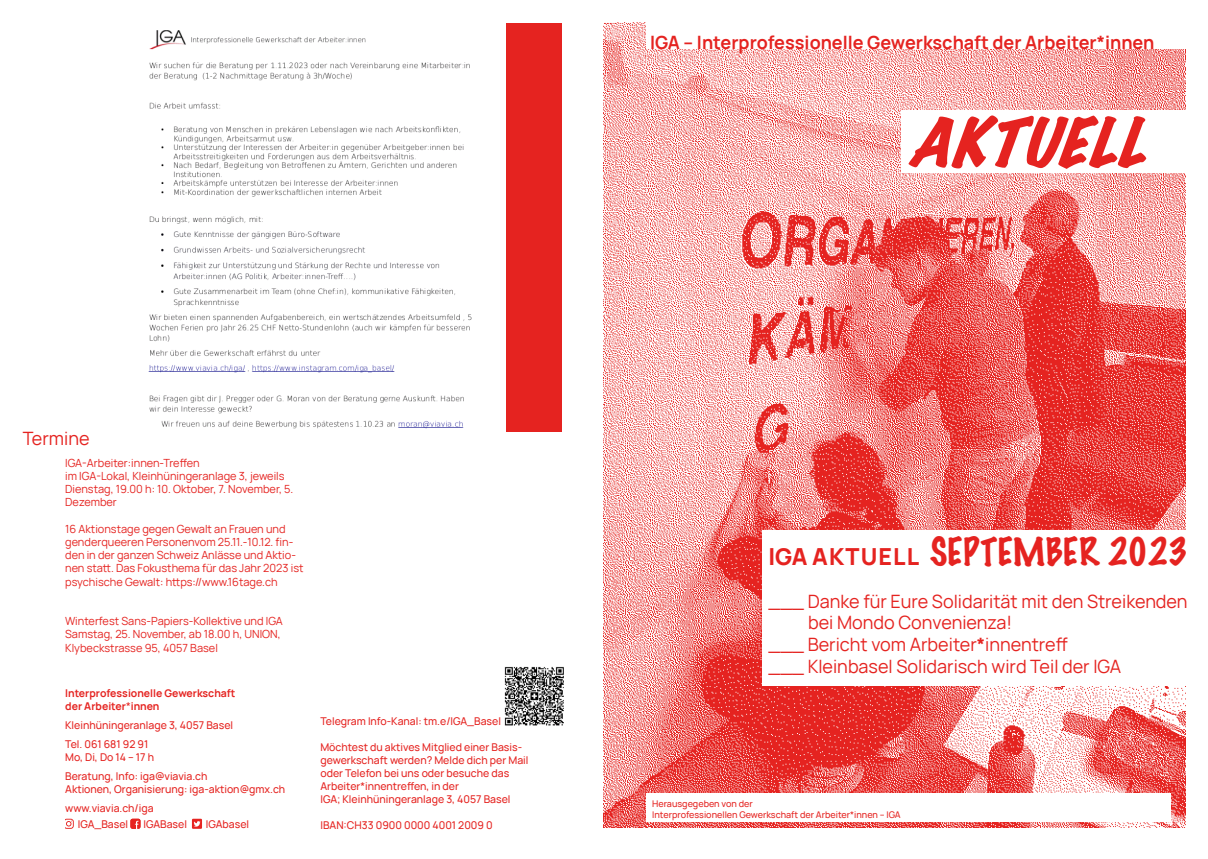
<style>
.page{position:relative;width:1208px;height:859px;background:#fff}
.page>*{position:absolute;margin:0;border:0;box-sizing:border-box;transform-origin:0 0}
.t1{font:italic expanded 60px "Marker Felt";color:#e52320}
.t2{font:100 35px "Marker Felt";color:#e52320}
.t3{font:18px "Manrope";color:#e52320}
.t4{font:700 18px "Manrope";color:#e52320}
.t5{font:11px/13.2px "Manrope";color:#e52320}
.t6{font:500 10.5px/13px "Manrope";color:#e52320}
.t7{font:700 10.5px/13px "Manrope";color:#e52320}
.t8{font:500 9px/10.8px "Manrope";color:#e52320}
.s1{font-weight:500}
.s2{font-family:"Manrope";font-weight:800;font-size:23px}
.s3{font-weight:700}
</style>
<div class="page">
<img style="left:604px;top:23px;width:581px;height:805px">
<div style="left:506px;top:23px;width:55px;height:409px;background:#e52320"></div>
<div style="left:902px;top:111px;width:303px;height:62px;background:#fff"></div>
<div style="left:763px;top:530px;width:445px;height:156px;background:#fff"></div>
<div style="left:646px;top:794px;width:525px;height:28px;background:#fff"></div>
<div style="left:646px;top:0;width:550px;height:49px;background:#fff"></div>
<svg style="left:65px;top:819px;width:9px;height:10px"></svg>
<svg style="left:130px;top:819px;width:10px;height:10px"></svg>
<svg style="left:192px;top:819px;width:10px;height:10px"></svg>
<img style="left:148px;top:30px;width:324px;height:399px">
<img style="left:505px;top:666px;width:59px;height:59px">
<h3 class="t3" style="left:23px;top:425px;width:68px">Termine</h3>
<p class="t5" style="left:65px;top:455px;width:230px">IGA-Arbeiter:innen-Treffen<br>im IGA-Lokal, Kleinhüningeranlage 3, jeweils Dienstag, 19.00 h: 10. Oktober, 7. November, 5.<br>Dezember</p>
<p class="t5" style="left:65px;top:521px;width:240px">16 Aktionstage gegen Gewalt an Frauen und genderqueeren Personenvom 25.11.-10.12. fin&shy;den in der ganzen Schweiz Anlässe und Aktio&shy;nen statt. Das Fokusthema für das Jahr 2023 ist psychische Gewalt: https://www.16tage.ch</p>
<p class="t5" style="left:65px;top:614px;width:219px">Winterfest Sans-Papiers-Kollektive und IGA<br>Samstag, 25. November, ab 18.00 h, UNION,<br>Klybeckstrasse 95, 4057 Basel</p>
<p class="t7" style="left:65px;top:686px;width:172px">Interprofessionelle Gewerkschaft der Arbeiter<span class="s1">*</span>innen</p>
<p class="t6" style="left:65px;top:715px;width:169px;line-height:19px">Kleinhüningeranlage 3, 4057 Basel<br>Tel. 061 681 92 91</p>
<p class="t6" style="left:65px;top:747px;width:144px;line-height:19px">Mo, Di, Do 14 – 17 h<br>Beratung, Info: iga@viavia.ch</p>
<p class="t6" style="left:65px;top:779px;width:222px;line-height:19px">Aktionen, Organisierung: iga-aktion@gmx.ch www.viavia.ch/iga</p>
<p class="t6" style="left:78px;top:817px;width:52px">IGA_Basel</p>
<p class="t6" style="left:143px;top:817px;width:45px">IGABasel</p>
<p class="t6" style="left:206px;top:817px;width:45px">IGAbasel</p>
<p class="t6" style="left:320px;top:713px;width:182px">Telegram Info-Kanal: tm.e/IGA_Basel</p>
<p class="t6" style="left:320px;top:739px;width:209px">Möchtest du aktives Mitglied einer Basis&shy;gewerkschaft werden? Melde dich per Mail oder Telefon bei uns oder besuche das Arbeiter*innentreffen, in der<br>IGA; Kleinhüningeranlage 3, 4057 Basel</p>
<p class="t6" style="left:320px;top:817px;width:174px">IBAN:CH33 0900 0000 4001 2009 0</p>
<h3 class="t4" style="left:650px;top:27px;width:506px">IGA – Interprofessionelle Gewerkschaft der Arbeiter*innen</h3>
<h1 class="t1" style="left:907px;top:95px;width:272px">AKTUELL</h1>
<h2 class="t2" style="left:768px;top:524px;width:421px"><span class="s2">IGA AKTUELL</span> SEPTEMBER 2023</h2>
<h3 class="t3" style="left:768px;top:588px;width:420px">___ Danke für Eure Solidarität mit den Streikenden</h3>
<h3 class="t3" style="left:808px;top:609px;width:205px">bei Mondo Convenienza!</h3>
<h3 class="t3" style="left:768px;top:631px;width:301px">___ Bericht vom Arbeiter<span class="s3">*</span>innentreff</h3>
<h3 class="t3" style="left:768px;top:652px;width:354px">___ Kleinbasel Solidarisch wird Teil der IGA</h3>
<p class="t8" style="left:652px;top:798px;width:250px">Herausgegeben von der<br>Interprofessionellen Gewerkschaft der Arbeiter*innen – IGA</p>
</div>
